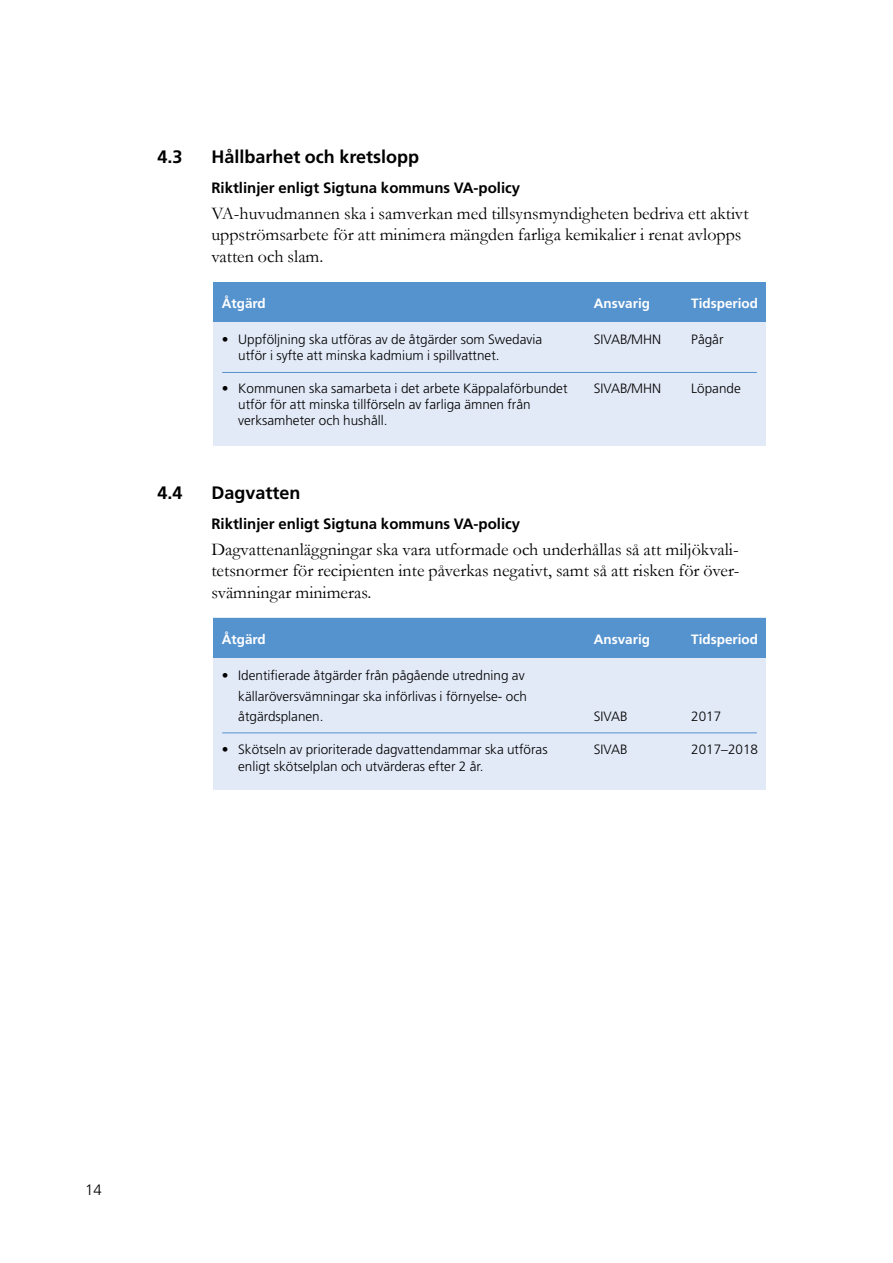
<style>
.page{position:relative;width:893px;height:1263px;background:#fff}
.page>*{position:absolute;margin:0;border:0;box-sizing:border-box;transform-origin:0 0}
.t1{font:18px/21.6px "Garamond";color:#000}
.t2{font:700 18px "Frutiger";color:#000}
.t3{font:700 15px "Frutiger";color:#000}
.t4{font:300 15px "Frutiger";color:#000}
.t5{font:300 13.5px/20.4px "Frutiger";color:#000}
.t6{font:700 13.5px "Frutiger";color:#fff}
</style>
<div class="page">
<div style="left:213px;top:282px;width:552px;height:163px;background:#e2e9f7"></div>
<div style="left:213px;top:282px;width:552px;height:40px;background:#5593cf"></div>
<hr style="left:222px;top:372px;width:535px;height:1px;background:#5593cf">
<div style="left:213px;top:618px;width:552px;height:172px;background:#e2e9f7"></div>
<div style="left:213px;top:618px;width:552px;height:40px;background:#5593cf"></div>
<hr style="left:222px;top:732px;width:535px;height:1px;background:#5593cf">
<h1 class="t2" style="left:157px;top:146px;width:27px">4.3</h1>
<h1 class="t2" style="left:211px;top:146px;width:209px">Hållbarhet och kretslopp</h1>
<p class="t3" style="left:211px;top:179px;width:310px">Riktlinjer enligt Sigtuna kommuns VA-policy</p>
<h1 class="t1" style="left:211px;top:204px;width:539px">VA-huvudmannen ska i samverkan med tillsynsmyndigheten bedriva ett aktivt uppströmsarbete för att minimera mängden farliga kemikalier i renat avlopps vatten och slam.</h1>
<p class="t6" style="left:222px;top:295px;width:46px">Åtgärd</p>
<p class="t6" style="left:594px;top:295px;width:58px">Ansvarig</p>
<p class="t6" style="left:691px;top:295px;width:68px">Tidsperiod</p>
<p class="t5" style="left:222px;top:329px;width:322px">• Uppföljning ska utföras av de åtgärder som Swedavia</p>
<p class="t5" style="left:594px;top:329px;width:69px">SIVAB/MHN</p>
<p class="t5" style="left:691px;top:329px;width:34px">Pågår</p>
<p class="t5" style="left:238px;top:346px;width:263px">utför i syfte att minska kadmium i spillvattnet.</p>
<p class="t5" style="left:222px;top:378px;width:347px">• Kommunen ska samarbeta i det arbete Käppalaförbundet</p>
<p class="t5" style="left:594px;top:378px;width:69px">SIVAB/MHN</p>
<p class="t5" style="left:691px;top:378px;width:51px">Löpande</p>
<p class="t5" style="left:238px;top:396px;width:294px;line-height:16.2px">utför för att minska tillförseln av farliga ämnen från verksamheter och hushåll.</p>
<h1 class="t2" style="left:157px;top:482px;width:27px">4.4</h1>
<h1 class="t2" style="left:211px;top:482px;width:91px">Dagvatten</h1>
<p class="t3" style="left:211px;top:515px;width:310px">Riktlinjer enligt Sigtuna kommuns VA-policy</p>
<h1 class="t1" style="left:211px;top:540px;width:530px;text-align:justify">Dagvattenanläggningar ska vara utformade och underhållas så att miljökvali - tets normer för recipienten inte påverkas negativt, samt så att risken för över&shy;svämningar minimeras.</h1>
<p class="t6" style="left:222px;top:631px;width:46px">Åtgärd</p>
<p class="t6" style="left:594px;top:631px;width:58px">Ansvarig</p>
<p class="t6" style="left:691px;top:631px;width:68px">Tidsperiod</p>
<p class="t5" style="left:238px;top:665px;width:290px;text-indent:-16px">• Identifierade åtgärder från pågående utredning av källaröversvämningar ska införlivas i förnyelse- och åtgärdsplanen.</p>
<p class="t5" style="left:594px;top:706px;width:35px">SIVAB</p>
<p class="t5" style="left:691px;top:706px;width:32px">2017</p>
<p class="t5" style="left:222px;top:739px;width:327px">• Skötseln av prioriterade dagvattendammar ska utföras</p>
<p class="t5" style="left:594px;top:739px;width:35px">SIVAB</p>
<p class="t5" style="left:691px;top:739px;width:68px">2017–2018</p>
<p class="t5" style="left:238px;top:756px;width:247px">enligt skötselplan och utvärderas efter 2 år.</p>
<p class="t4" style="left:85px;top:1181px;width:18px">14</p>
</div>
